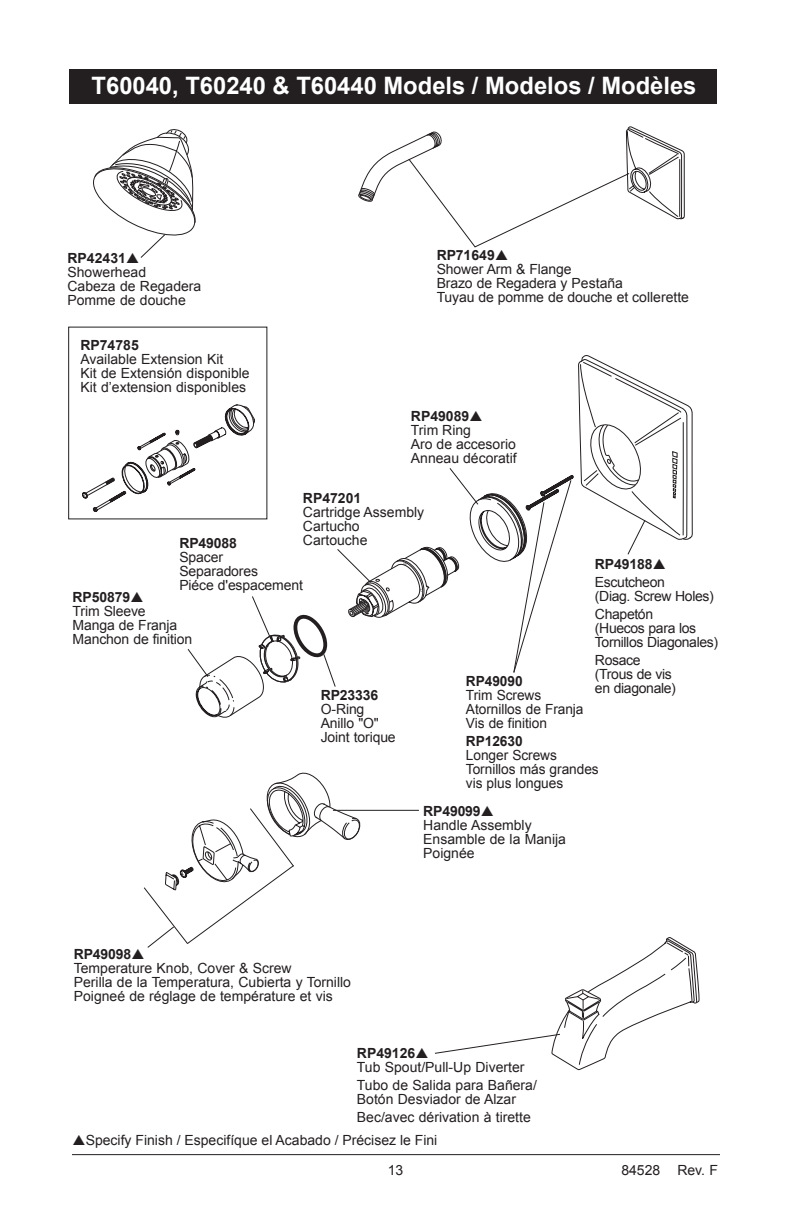
<style>
.page{position:relative;width:792px;height:1224px;background:#fff}
.page>*{position:absolute;margin:0;border:0;box-sizing:border-box;transform-origin:0 0}
.t1{font:700 24px "Arial";color:#fff}
.t2{font:14px/14px "Arial";color:#231f20}
.t3{font:700 14px "Arial";letter-spacing:-.005em;color:#231f20}
.t4{font:14px/14px "Arial";letter-spacing:-.025em;color:#231f20}
</style>
<div class="page">
<hr style="left:72px;top:1154px;width:648px;height:1px;background:#231f20">
<div style="left:69px;top:69px;width:648px;height:35px;background:#231f20"></div>
<svg style="left:435px;top:937px;width:265px;height:133px"></svg>
<hr style="left:333px;top:810px;width:86px;height:1px;background:#231f20">
<svg style="left:144px;top:772px;width:217px;height:176px"></svg>
<svg style="left:82px;top:127px;width:611px;height:591px"></svg>
<h1 class="t1" style="left:92px;top:70px;width:606px">T60040, T60240 &amp; T60440 Models / Modelos / Modèles</h1>
<p class="t3" style="left:68px;top:249px;width:60px">RP42431</p>
<p class="t2" style="left:68px;top:265px;width:135px">Showerhead<br>Cabeza de Regadera<br>Pomme de douche</p>
<p class="t3" style="left:80px;top:336px;width:60px">RP74785</p>
<p class="t2" style="left:80px;top:352px;width:171px">Available Extension Kit<br>Kit de Extensión disponible<br>Kit d’extension disponibles</p>
<p class="t3" style="left:437px;top:245px;width:60px">RP71649</p>
<p class="t2" style="left:437px;top:262px;width:254px">Shower Arm &amp; Flange<br>Brazo de Regadera y Pestaña<br>Tuyau de pomme de douche et collerette</p>
<p class="t3" style="left:411px;top:407px;width:60px">RP49089</p>
<p class="t2" style="left:411px;top:423px;width:107px">Trim Ring<br>Aro de accesorio<br>Anneau décoratif</p>
<p class="t3" style="left:303px;top:488px;width:60px">RP47201</p>
<p class="t2" style="left:303px;top:505px;width:123px">Cartridge Assembly<br>Cartucho<br>Cartouche</p>
<p class="t3" style="left:179px;top:533px;width:59px">RP49088</p>
<p class="t2" style="left:179px;top:550px;width:125px">Spacer<br>Separadores<br>Piéce d'espacement</p>
<p class="t3" style="left:73px;top:588px;width:59px">RP50879</p>
<p class="t2" style="left:73px;top:605px;width:121px">Trim Sleeve<br>Manga de Franja<br>Manchon de finition</p>
<p class="t3" style="left:321px;top:686px;width:59px">RP23336</p>
<p class="t2" style="left:321px;top:702px;width:76px">O-Ring<br>Anillo "O"<br>Joint torique</p>
<p class="t3" style="left:595px;top:555px;width:59px">RP49188</p>
<p class="t4" style="left:595px;top:575px;width:120px">Escutcheon<br>(Diag. Screw Holes)</p>
<p class="t4" style="left:595px;top:607px;width:125px">Chapetón<br>(Huecos para los<br>Tornillos Diagonales)</p>
<p class="t4" style="left:595px;top:653px;width:83px">Rosace (Trous de vis en diagonale)</p>
<p class="t3" style="left:466px;top:671px;width:58px">RP49090</p>
<p class="t2" style="left:466px;top:688px;width:119px">Trim Screws<br>Atornillos de Franja<br>Vis de finition</p>
<p class="t3" style="left:466px;top:731px;width:58px">RP12630</p>
<p class="t2" style="left:466px;top:748px;width:134px">Longer Screws<br>Tornillos más grandes vis plus longues</p>
<p class="t3" style="left:74px;top:945px;width:59px">RP49098</p>
<p class="t2" style="left:74px;top:961px;width:279px">Temperature Knob, Cover &amp; Screw<br>Perilla de la Temperatura, Cubierta y Tornillo<br>Poigneé de réglage de température et vis</p>
<p class="t3" style="left:423px;top:802px;width:59px">RP49099</p>
<p class="t2" style="left:423px;top:818px;width:144px">Handle Assembly<br>Ensamble de la Manija<br>Poignée</p>
<p class="t3" style="left:357px;top:1044px;width:60px">RP49126</p>
<p class="t2" style="left:357px;top:1058px;width:182px;line-height:18px">Tub Spout/Pull-Up Diverter<br>Tubo de Salida para Bañera/</p>
<p class="t2" style="left:357px;top:1090px;width:175px;line-height:18px">Botón Desviador de Alzar<br>Bec/avec dérivation à tirette</p>
<p class="t2" style="left:86px;top:1133px;width:353px">Specify Finish / Especifíque el Acabado / Précisez le Fini</p>
<p class="t2" style="left:388px;top:1163px;width:17px">13</p>
<p class="t2" style="left:621px;top:1163px;width:98px">84528 Rev. F</p>
</div>
